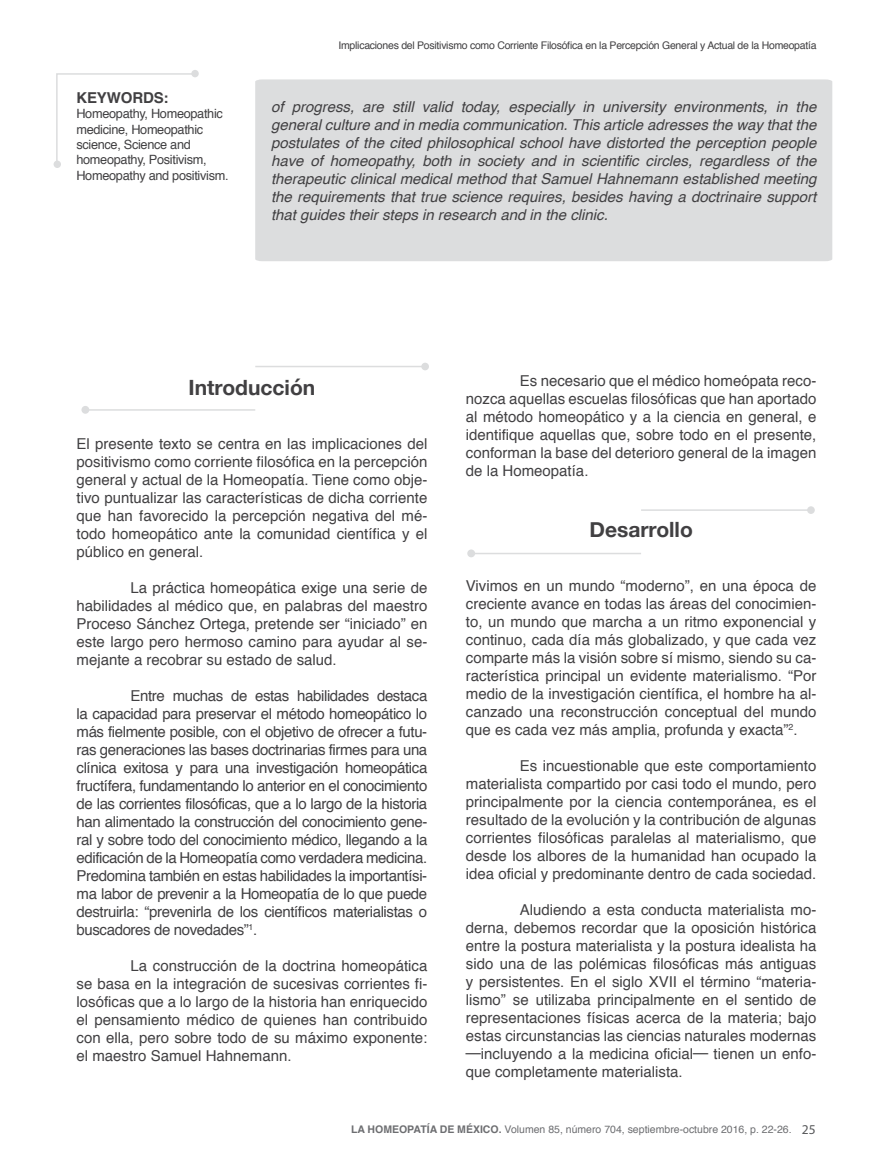
<style>
.page{position:relative;width:893px;height:1170px;background:#fff}
.page>*{position:absolute;margin:0;border:0;box-sizing:border-box;transform-origin:0 0}
.t1{font:700 21px "Helvetica Neue";color:#414042}
.t2{font:15px/18px "Helvetica";color:#414042;text-align:justify}
.t3{font:italic 15px/18px "Helvetica";color:#414042;text-align:justify}
.t4{font:700 15px "Helvetica";letter-spacing:-.01em;color:#414042}
.t5{font:12.75px/15.3px "Helvetica";letter-spacing:-.025em;color:#414042}
.t6{font:10.5px "Helvetica";letter-spacing:-.025em;color:#414042}
.t7{font:10.5px "Helvetica";color:#6d6e71}
.s1{font-weight:700}
.s2{font-family:"Myriad Pro";font-size:13.5px;color:#58595b}
</style>
<div class="page">
<div style="left:255px;top:79px;width:577px;height:182px;background:#dcddde"></div>
<div style="left:191px;top:70px;width:8px;height:7px;background:#dcddde;border-radius:50%"></div>
<svg style="left:56px;top:72px;width:140px;height:88px"></svg>
<div style="left:54px;top:160px;width:7px;height:8px;background:#dcddde;border-radius:50%"></div>
<div style="left:81px;top:406px;width:8px;height:8px;background:#dcddde;border-radius:50%"></div>
<hr style="left:85px;top:409px;width:170px;height:1px;background:#dcddde">
<div style="left:421px;top:362px;width:8px;height:8px;background:#dcddde;border-radius:50%"></div>
<hr style="left:255px;top:366px;width:170px;height:1px;background:#dcddde">
<div style="left:467px;top:549px;width:8px;height:8px;background:#dcddde;border-radius:50%"></div>
<hr style="left:471px;top:552px;width:170px;height:2px;background:#dcddde">
<div style="left:807px;top:506px;width:8px;height:8px;background:#dcddde;border-radius:50%"></div>
<hr style="left:641px;top:509px;width:170px;height:2px;background:#dcddde">
<p class="t4" style="left:76px;top:86px;width:94px">KEYWORDS:</p>
<p class="t5" style="left:76px;top:107px;width:154px">Homeopathy, Homeopathic medicine, Homeopathic science, Science and homeopathy, Positivism,<br>Homeopathy and positivism.</p>
<p class="t6" style="left:338px;top:37px;width:480px">Implicaciones del Positivismo como Corriente Filosófica en la Percepción General y Actual de la Homeopatía</p>
<p class="t3" style="left:271px;top:98px;width:547px">of progress, are still valid today, especially in university environments, in the general culture and in media communication. This article adresses the way that the postulates of the cited philosophical school have distorted the perception people have of homeopathy, both in society and in scientific circles, regardless of the therapeutic clinical medical method that Samuel Hahnemann established meeting the requirements that true science requires, besides having a doctrinaire support that guides their steps in research and in the clinic.</p>
<h1 class="t1" style="left:189px;top:371px;width:128px">Introducción</h1>
<p class="t2" style="left:77px;top:435px;width:352px">El presente texto se centra en las implicaciones del positivismo como corriente filosófica en la percepción general y actual de la Homeopatía. Tiene como obje&shy;tivo puntualizar las características de dicha corriente que han favorecido la percepción negativa del mé&shy;todo homeopático ante la comunidad científica y el público en general.</p>
<p class="t2" style="left:77px;top:579px;width:352px;text-indent:54px">La práctica homeopática exige una serie de habilidades al médico que, en palabras del maestro Proceso Sánchez Ortega, pretende ser “iniciado” en este largo pero hermoso camino para ayudar al se&shy;mejante a recobrar su estado de salud.</p>
<p class="t2" style="left:77px;top:687px;width:352px;text-indent:54px">Entre muchas de estas habilidades destaca la capacidad para preservar el método homeopático lo más fielmente posible, con el objetivo de ofrecer a futu&shy;ras generaciones las bases doctrinarias firmes para una clínica exitosa y para una investigación homeopática fructífera, fundamentando lo anterior en el conocimiento de las corrientes filosóficas, que a lo largo de la historia han alimentado la construcción del conocimiento gene&shy;ral y sobre todo del conocimiento médico, llegando a la edificación de la Homeopatía como verdadera medicina.<br>Predomina también en estas habilidades la importantísi&shy;ma labor de prevenir a la Homeopatía de lo que puede destruirla: “prevenirla de los científicos materialistas o buscadores de novedades”<sup>1</sup>.</p>
<p class="t2" style="left:77px;top:957px;width:352px;text-indent:54px">La construcción de la doctrina homeopática se basa en la integración de sucesivas corrientes fi&shy;losóficas que a lo largo de la historia han enriquecido el pensamiento médico de quienes han contribuido con ella, pero sobre todo de su máximo exponente: el maestro Samuel Hahnemann.</p>
<p class="t2" style="left:466px;top:372px;width:352px;text-indent:54px">Es necesario que el médico homeópata reco&shy;nozca aquellas escuelas filosóficas que han aportado al método homeopático y a la ciencia en general, e identifique aquellas que, sobre todo en el presente, conforman la base del deterioro general de la imagen de la Homeopatía.</p>
<h1 class="t1" style="left:589px;top:513px;width:105px">Desarrollo</h1>
<p class="t2" style="left:466px;top:577px;width:352px">Vivimos en un mundo “moderno”, en una época de creciente avance en todas las áreas del conocimien&shy;to, un mundo que marcha a un ritmo exponencial y continuo, cada día más globalizado, y que cada vez comparte más la visión sobre sí mismo, siendo su ca&shy;racterística principal un evidente materialismo. “Por medio de la investigación científica, el hombre ha al&shy;canzado una reconstrucción conceptual del mundo que es cada vez más amplia, profunda y exacta”<sup>2</sup>.</p>
<p class="t2" style="left:466px;top:757px;width:352px;text-indent:54px">Es incuestionable que este comportamiento materialista compartido por casi todo el mundo, pero principalmente por la ciencia contemporánea, es el resultado de la evolución y la contribución de algunas corrientes filosóficas paralelas al materialismo, que desde los albores de la humanidad han ocupado la idea oficial y predominante dentro de cada sociedad.</p>
<p class="t2" style="left:466px;top:901px;width:352px;text-indent:54px">Aludiendo a esta conducta materialista mo&shy;derna, debemos recordar que la oposición histórica entre la postura materialista y la postura idealista ha sido una de las polémicas filosóficas más antiguas y persistentes. En el siglo XVII el término “materia&shy;lismo” se utilizaba principalmente en el sentido de representaciones físicas acerca de la materia; bajo estas circunstancias las ciencias naturales modernas ─incluyendo a la medicina oficial─ tienen un enfo&shy;que completamente materialista.</p>
<p class="t7" style="left:351px;top:1120px;width:466px"><span class="s1">LA HOMEOPATÍA DE MÉXICO.</span> Volumen 85, número 704, septiembre-octubre 2016, p. 22-26. <span class="s2">25</span></p>
</div>
